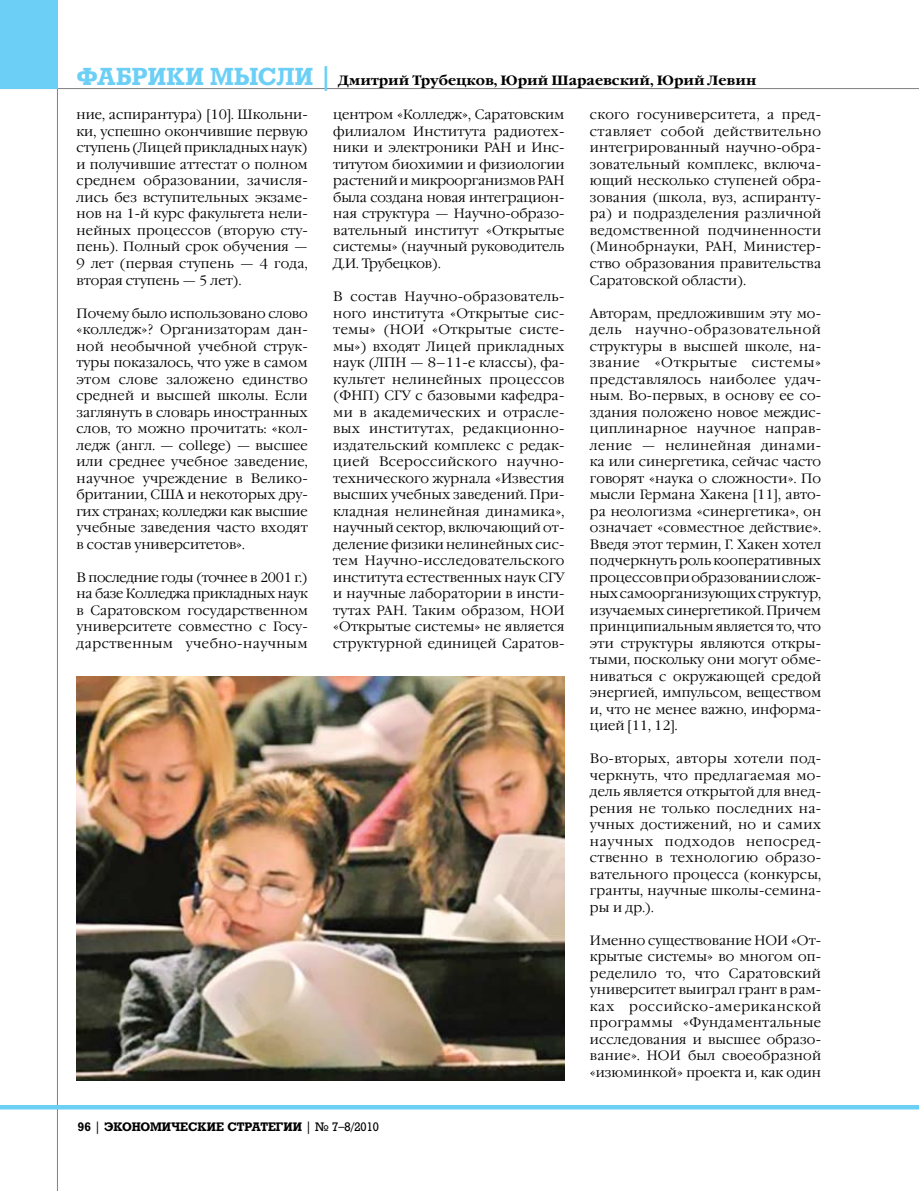
<style>
.page{position:relative;width:919px;height:1191px;background:#fff}
.page>*{position:absolute;margin:0;border:0;box-sizing:border-box;transform-origin:0 0}
.t1{font:300 13.5px/16.5px "Garamond C";letter-spacing:.01em;color:#000;text-align:justify}
.t2{font:700 13.5px "Garamond C";color:#000}
.t3{font:700 12px "Rodeo";color:#000}
.s1{font-family:"Rodeo";font-size:24px;color:#6ccff6}
.s2{font-weight:400}
</style>
<div class="page">
<hr style="left:57px;top:0;width:1px;height:1191px;background:#808284">
<hr style="left:0;top:88px;width:918px;height:1px;background:#808284">
<div style="left:0;top:0;width:58px;height:89px;background:#6ccff6"></div>
<hr style="left:0;top:1105px;width:918px;height:4px;background:#6ccff6">
<img style="left:77px;top:676px;width:487px;height:404px">
<p class="t2" style="left:77px;top:73px;width:681px"><span class="s1">ФАБРИКИ МЫСЛИ |</span> Дмитрий Трубецков, Юрий Шараевский, Юрий Левин</p>
<p class="t1" style="left:77px;top:107px;width:233px">ние, аспирантура) [10]. Школьни&shy;ки, успешно окончившие первую ступень (Лицей прикладных наук) и получившие аттестат о полном среднем образовании, зачисля&shy;лись без вступительных экзаме&shy;нов на 1-й курс факультета нели&shy;нейных процессов (вторую сту&shy;пень). Полный срок обучения — 9 лет (первая ступень — 4 года, вторая ступень — 5 лет).</p>
<p class="t1" style="left:77px;top:305px;width:233px">Почему было использовано слово «колледж»? Организаторам дан&shy;ной необычной учебной струк&shy;туры показалось, что уже в самом этом слове заложено единство средней и высшей школы. Если заглянуть в словарь иностранных слов, то можно прочитать: «кол&shy;ледж (англ. — college) — высшее или среднее учебное заведение, научное учреждение в Велико&shy;британии, США и некоторых дру&shy;гих странах; колледжи как высшие учебные заведения часто входят в состав университетов».</p>
<p class="t1" style="left:77px;top:569px;width:233px">В последние годы (точнее в 2001 г.) на базе Колледжа прикладных наук в Саратовском государственном университете совместно с Госу&shy;дарственным учебно-научным</p>
<p class="t1" style="left:333px;top:107px;width:233px">центром «Колледж», Саратовским филиалом Института радиотех&shy;ники и электроники РАН и Инс&shy;титутом биохимии и физиологии растений и микроорганизмов РАН была создана новая интеграцион&shy;ная структура — Научно-образо&shy;вательный институт «Открытые системы» (научный руководитель Д.И. Трубецков).</p>
<p class="t1" style="left:333px;top:289px;width:233px">В состав Научно-образователь&shy;ного института «Открытые сис&shy;темы» (НОИ «Открытые систе&shy;мы») входят Лицей прикладных наук (ЛПН — 8–11-е классы), фа&shy;культет нелинейных процессов (ФНП) СГУ с базовыми кафедра&shy;ми в академических и отрасле&shy;вых институтах, редакционно&shy;издательский комплекс с редак&shy;цией Всероссийского научно&shy;технического журнала «Известия высших учебных заведений. При&shy;кладная нелинейная динамика», научный сектор, включающий от&shy;деление физики нелинейных сис&shy;тем Научно-исследовательского института естественных наук СГУ и научные лаборатории в инсти&shy;тутах РАН. Таким образом, НОИ «Открытые системы» не является структурной единицей Саратов-</p>
<p class="t1" style="left:590px;top:107px;width:233px">ского госуниверситета, а пред&shy;ставляет собой действительно интегрированный научно-обра&shy;зовательный комплекс, включа&shy;ющий несколько ступеней обра&shy;зования (школа, вуз, аспиранту&shy;ра) и подразделения различной ведом-ственной подчиненности (Минобрнауки, РАН, Министер&shy;ство образования правительства Саратовской области).</p>
<p class="t1" style="left:590px;top:305px;width:233px">Авторам, предложившим эту мо&shy;дель научно-образовательной структуры в высшей школе, на&shy;звание «Открытые системы» представлялось наиболее удач&shy;ным. Во-первых, в основу ее со&shy;здания положено новое междис&shy;циплинарное научное направ&shy;ление — нелинейная динами&shy;ка или синергетика, сейчас часто говорят «наука о сложности». По мысли Германа Хакена [11], авто&shy;ра неологизма «синергетика», он означает «совместное действие».<br>Введя этот термин, Г. Хакен хотел подчеркнуть роль кооперативных процессов при образовании слож&shy;ных самоорганизующих структур, изучаемых синергетикой. Причем принципиальным является то, что эти структуры являются откры&shy;тыми, поскольку они могут обме&shy;ниваться с окружающей средой энергией, импульсом, веществом и, что не менее важно, информа&shy;цией [11, 12].</p>
<p class="t1" style="left:590px;top:751px;width:233px">Во-вторых, авторы хотели под&shy;черкнуть, что предлагаемая мо&shy;дель является открытой для внед&shy;рения не только последних на&shy;учных достижений, но и самих научных подходов непосред&shy;ственно в технологию образо&shy;вательного процесса (конкурсы, гранты, научные школы-семина&shy;ры и др.).</p>
<p class="t1" style="left:590px;top:932px;width:233px">Именно существование НОИ «От&shy;крытые системы» во многом оп&shy;ределило то, что Саратовский университет выиграл грант в рам&shy;ках российско-американской программы «Фундаментальные исследования и высшее образо&shy;вание». НОИ был своеобразной «изюминкой» проекта и, как один</p>
<p class="t3" style="left:78px;top:1119px;width:302px">96 <span class="s2">|</span> ЭКОНОМИЧЕСКИЕ СТРАТЕГИИ <span class="s2">| № 7–8/2010</span></p>
</div>
